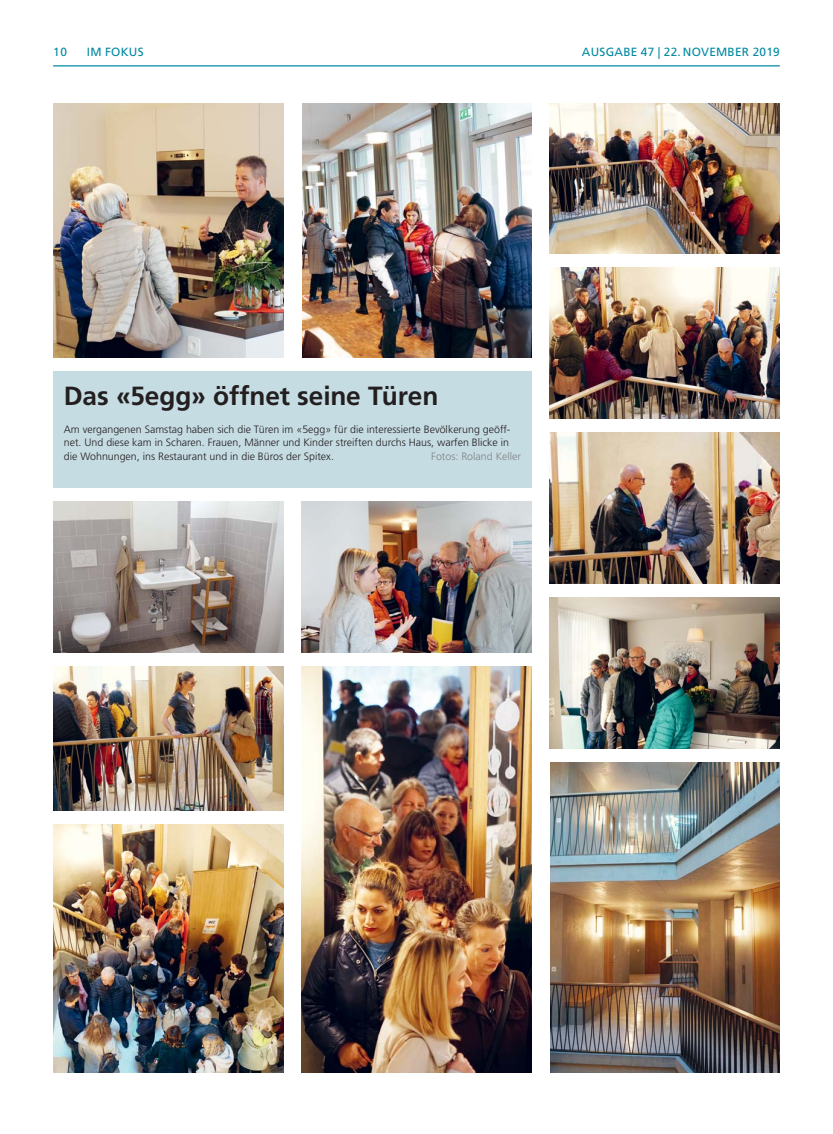
<style>
.page{position:relative;width:833px;height:1134px;background:#fff}
.page>*{position:absolute;margin:0;border:0;box-sizing:border-box;transform-origin:0 0}
.t1{font:700 26.25px "Frutiger LT Std";letter-spacing:-.005em;color:#231f20}
.t2{font:11.88px "Frutiger LT Std";letter-spacing:.02em;color:#0089a1}
.t3{font:300 10.62px/13.8px "Frutiger LT Std";color:#231f20;text-align:justify}
.t4{font:300 10.62px "Frutiger LT Std";color:#808285}
</style>
<div class="page">
<div style="left:53px;top:371px;width:478px;height:117px;background:#c6dce3"></div>
<hr style="left:53px;top:65px;width:727px;height:1px;background:#0089a1">
<img style="left:53px;top:666px;width:230px;height:145px">
<img style="left:53px;top:103px;width:230px;height:254px">
<img style="left:301px;top:666px;width:230px;height:406px">
<img style="left:53px;top:824px;width:230px;height:248px">
<img style="left:301px;top:501px;width:230px;height:152px">
<img style="left:53px;top:501px;width:230px;height:152px">
<img style="left:550px;top:763px;width:230px;height:309px">
<img style="left:549px;top:598px;width:231px;height:151px">
<img style="left:549px;top:433px;width:231px;height:151px">
<img style="left:549px;top:268px;width:231px;height:151px">
<img style="left:549px;top:103px;width:231px;height:151px">
<img style="left:302px;top:103px;width:229px;height:254px">
<p class="t2" style="left:53px;top:46px;width:15px">10</p>
<p class="t2" style="left:87px;top:46px;width:58px">IM FOKUS</p>
<p class="t2" style="left:582px;top:46px;width:199px">AUSGABE 47 | 22. NOVEMBER 2019</p>
<h1 class="t1" style="left:64px;top:383px;width:376px">Das «5egg» öffnet seine Türen</h1>
<p class="t3" style="left:64px;top:423px;width:448px">Am vergangenen Samstag haben sich die Türen im «5egg» für die interessierte Bevölkerung geöff&shy;net. Und diese kam in Scharen. Frauen, Männer und Kinder streiften durchs Haus, warfen Blicke in die Wohnungen, ins Restaurant und in die Büros der Spitex.</p>
<p class="t4" style="left:431px;top:451px;width:91px">Fotos: Roland Keller</p>
</div>
